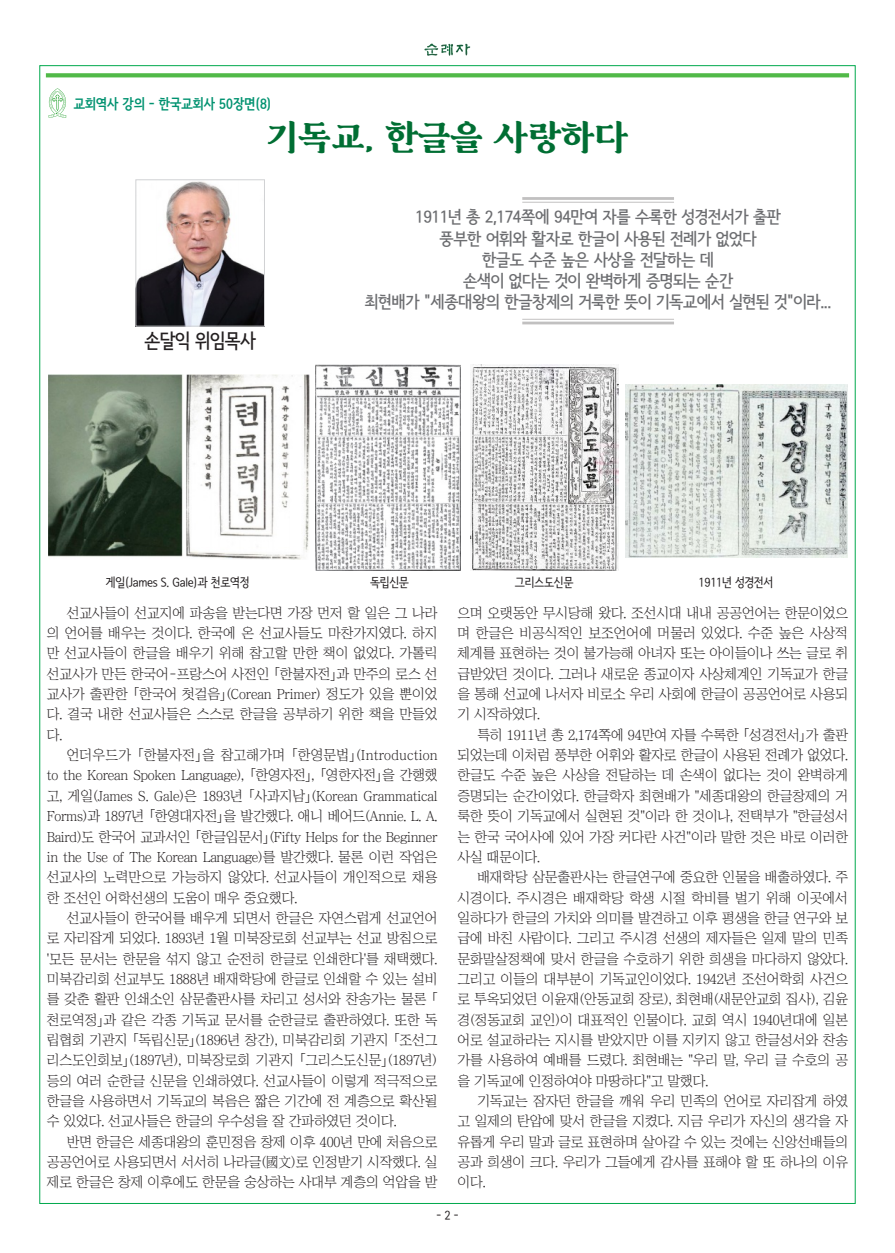
<style>
.page{position:relative;width:895px;height:1253px;background:#fff}
.page>*{position:absolute;margin:0;border:0;box-sizing:border-box;transform-origin:0 0}
.t1{font:700 33.6px "Museum Classic";letter-spacing:-.025em;color:#006e33}
.t2{font:19.65px "Se N CB";letter-spacing:-.025em;color:#231f20}
.t3{font:16.8px "Se N CB";letter-spacing:-.025em;color:#6c6d70;scale:1.05 1}
.t4{font:14.1px/20.4px "Chosunilbo NM";letter-spacing:-.01em;color:#231f20;text-align:justify}
.t5{font:14.1px "Se N CEB";color:#009270}
.t6{font:12.6px "Se N CM";letter-spacing:-.025em;color:#231f20}
</style>
<div class="page">
<svg style="left:49px;top:88px;width:17px;height:30px"></svg>
<img style="left:138px;top:181px;width:125px;height:143px">
<div style="left:136px;top:179px;width:129px;height:147px;border:1px solid #d1d2d4"></div>
<hr style="left:522px;top:197px;width:152px;height:3px;background:#231f20">
<hr style="left:522px;top:202px;width:152px;height:1px;background:#231f20">
<hr style="left:522px;top:319px;width:152px;height:1px;background:#231f20">
<hr style="left:522px;top:321px;width:152px;height:3px;background:#231f20">
<img style="left:49px;top:374px;width:260px;height:185px">
<img style="left:315px;top:365px;width:145px;height:205px">
<img style="left:470px;top:365px;width:148px;height:205px">
<img style="left:625px;top:384px;width:222px;height:173px">
<img style="left:427px;top:43px;width:43px;height:13px">
<svg style="left:46px;top:73px;width:803px;height:4px;background:#5abc52"></svg>
<p class="t5" style="left:74px;top:96px;width:199px">교회역사 강의 - 한국교회사 50장면(8)</p>
<p class="t1" style="left:267px;top:119px;width:363px">기독교, 한글을 사랑하다</p>
<p class="t2" style="left:144px;top:331px;width:113px">손달익 위임목사</p>
<p class="t3" style="left:415px;top:209px;width:350px">1911년 총 2,174쪽에 94만여 자를 수록한 성경전서가 출판</p>
<p class="t3" style="left:439px;top:230px;width:303px">풍부한 어휘와 활자로 한글이 사용된 전례가 없었다</p>
<p class="t3" style="left:482px;top:251px;width:222px">한글도 수준 높은 사상을 전달하는 데</p>
<p class="t3" style="left:463px;top:272px;width:259px">손색이 없다는 것이 완벽하게 증명되는 순간</p>
<p class="t3" style="left:365px;top:293px;width:446px">최현배가 "세종대왕의 한글창제의 거룩한 뜻이 기독교에서 실현된 것"이라...</p>
<p class="t6" style="left:105px;top:575px;width:146px">게일(James S. Gale)과 천로역정</p>
<p class="t6" style="left:370px;top:575px;width:40px">독립신문</p>
<p class="t6" style="left:515px;top:575px;width:60px">그리스도신문</p>
<p class="t6" style="left:698px;top:575px;width:76px">1911년 성경전서</p>
<p class="t4" style="left:47px;top:602px;width:392px;text-indent:20px">선교사들이 선교지에 파송을 받는다면 가장 먼저 할 일은 그 나라 의 언어를 배우는 것이다. 한국에 온 선교사들도 마찬가지였다. 하지 만 선교사들이 한글을 배우기 위해 참고할 만한 책이 없었다. 가톨릭 선교사가 만든 한국어-프랑스어 사전인 ｢한불자전｣과 만주의 로스 선 교사가 출판한 ｢한국어 첫걸음｣(Corean Primer) 정도가 있을 뿐이었 다. 결국 내한 선교사들은 스스로 한글을 공부하기 위한 책을 만들었 다.</p>
<p class="t4" style="left:47px;top:744px;width:392px;text-indent:20px">언더우드가 ｢한불자전｣을 참고해가며 ｢한영문법｣(Introduction to the Korean Spoken Language), ｢한영자전｣, ｢영한자전｣을 간행했 고, 게일(James S. Gale)은 1893년 ｢사과지남｣(Korean Grammatical Forms)과 1897년 ｢한영대자전｣을 발간했다. 애니 베어드(Annie. L. A.<br>Baird)도 한국어 교과서인 ｢한글입문서｣(Fifty Helps for the Beginner in the Use of The Korean Language)를 발간했다. 물론 이런 작업은 선교사의 노력만으로 가능하지 않았다. 선교사들이 개인적으로 채용 한 조선인 어학선생의 도움이 매우 중요했다.</p>
<p class="t4" style="left:47px;top:907px;width:392px;text-indent:20px">선교사들이 한국어를 배우게 되면서 한글은 자연스럽게 선교언어 로 자리잡게 되었다. 1893년 1월 미북장로회 선교부는 선교 방침으로 '모든 문서는 한문을 섞지 않고 순전히 한글로 인쇄한다'를 채택했다. 미북감리회 선교부도 1888년 배재학당에 한글로 인쇄할 수 있는 설비 를 갖춘 활판 인쇄소인 삼문출판사를 차리고 성서와 찬송가는 물론 ｢천로역정｣과 같은 각종 기독교 문서를 순한글로 출판하였다. 또한 독 립협회 기관지 ｢독립신문｣(1896년 창간), 미북감리회 기관지 ｢조선그 리스도인회보｣(1897년), 미북장로회 기관지 ｢그리스도신문｣(1897년) 등의 여러 순한글 신문을 인쇄하였다. 선교사들이 이렇게 적극적으로 한글을 사용하면서 기독교의 복음은 짧은 기간에 전 계층으로 확산될 수 있었다. 선교사들은 한글의 우수성을 잘 간파하였던 것이다.</p>
<p class="t4" style="left:47px;top:1131px;width:392px;text-indent:20px">반면 한글은 세종대왕의 훈민정음 창제 이후 400년 만에 처음으로 공공언어로 사용되면서 서서히 나라글(國文)로 인정받기 시작했다. 실 제로 한글은 창제 이후에도 한문을 숭상하는 사대부 계층의 억압을 받</p>
<p class="t4" style="left:457px;top:602px;width:392px">으며 오랫동안 무시당해 왔다. 조선시대 내내 공공언어는 한문이었으 며 한글은 비공식적인 보조언어에 머물러 있었다. 수준 높은 사상적 체계를 표현하는 것이 불가능해 아녀자 또는 아이들이나 쓰는 글로 취 급받았던 것이다. 그러나 새로운 종교이자 사상체계인 기독교가 한글 을 통해 선교에 나서자 비로소 우리 사회에 한글이 공공언어로 사용되 기 시작하였다.</p>
<p class="t4" style="left:457px;top:724px;width:392px;text-indent:20px">특히 1911년 총 2,174쪽에 94만여 자를 수록한 ｢성경전서｣가 출판 되었는데 이처럼 풍부한 어휘와 활자로 한글이 사용된 전례가 없었다. 한글도 수준 높은 사상을 전달하는 데 손색이 없다는 것이 완벽하게 증명되는 순간이었다. 한글학자 최현배가 "세종대왕의 한글창제의 거 룩한 뜻이 기독교에서 실현된 것"이라 한 것이나, 전택부가 "한글성서 는 한국 국어사에 있어 가장 커다란 사건"이라 말한 것은 바로 이러한 사실 때문이다.</p>
<p class="t4" style="left:457px;top:866px;width:392px;text-indent:20px">배재학당 삼문출판사는 한글연구에 중요한 인물을 배출하였다. 주 시경이다. 주시경은 배재학당 학생 시절 학비를 벌기 위해 이곳에서 일하다가 한글의 가치와 의미를 발견하고 이후 평생을 한글 연구와 보 급에 바친 사람이다. 그리고 주시경 선생의 제자들은 일제 말의 민족 문화말살정책에 맞서 한글을 수호하기 위한 희생을 마다하지 않았다. 그리고 이들의 대부분이 기독교인이었다. 1942년 조선어학회 사건으 로 투옥되었던 이윤재(안동교회 장로), 최현배(새문안교회 집사), 김윤 경(정동교회 교인)이 대표적인 인물이다. 교회 역시 1940년대에 일본 어로 설교하라는 지시를 받았지만 이를 지키지 않고 한글성서와 찬송 가를 사용하여 예배를 드렸다. 최현배는 "우리 말, 우리 글 수호의 공 을 기독교에 인정하여야 마땅하다"고 말했다.</p>
<p class="t4" style="left:457px;top:1090px;width:392px;text-indent:20px">기독교는 잠자던 한글을 깨워 우리 민족의 언어로 자리잡게 하였 고 일제의 탄압에 맞서 한글을 지켰다. 지금 우리가 자신의 생각을 자 유롭게 우리 말과 글로 표현하며 살아갈 수 있는 것에는 신앙선배들의 공과 희생이 크다. 우리가 그들에게 감사를 표해야 할 또 하나의 이유 이다.</p>
<p class="t6" style="left:436px;top:1208px;width:24px">- 2 -</p>
</div>
